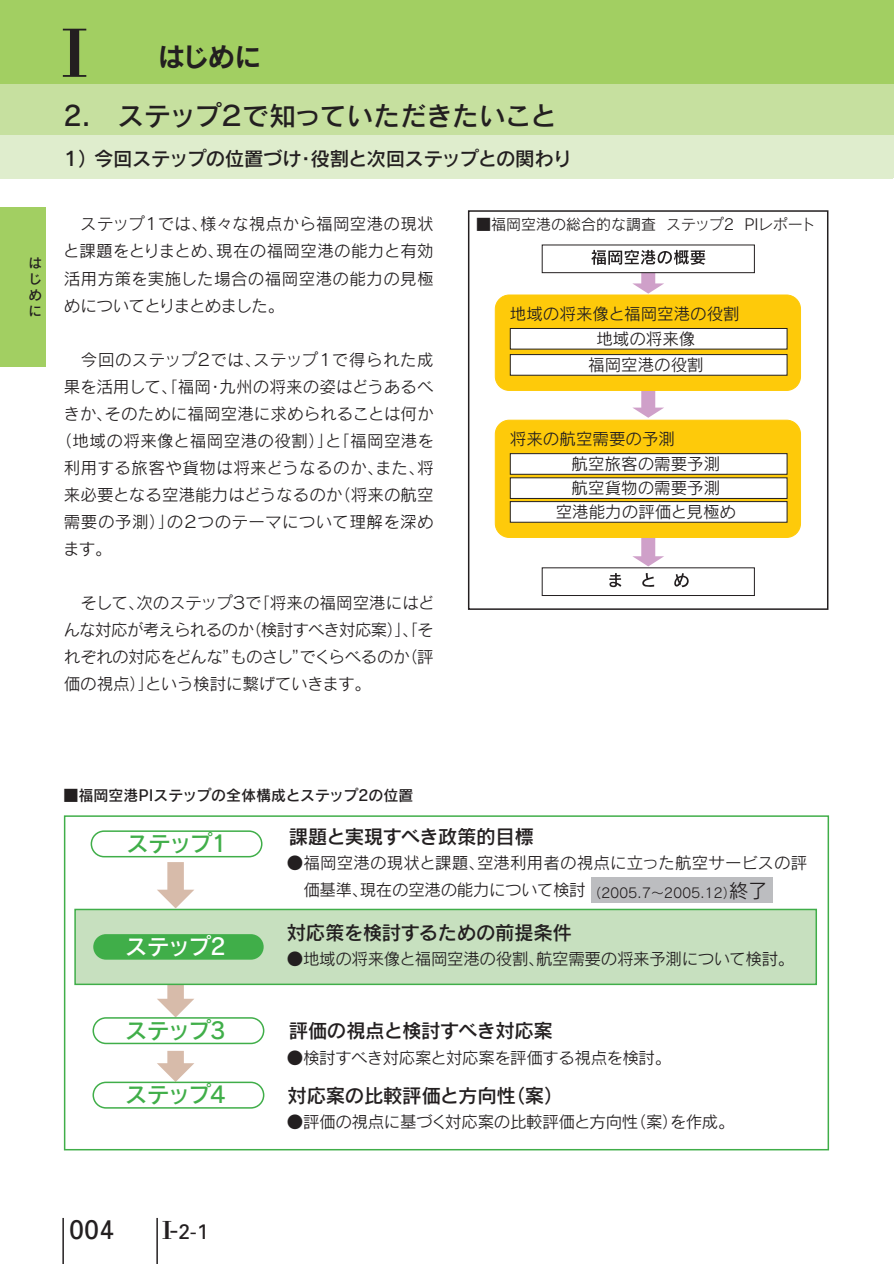
<style>
.page{position:relative;width:894px;height:1264px;background:#fff}
.page>*{position:absolute;margin:0;border:0;box-sizing:border-box;transform-origin:0 0}
.t1{font:72px "Bodoni";color:#231f20}
.t2{font:27px "Rodin CID DB";letter-spacing:-.03em;color:#231f20}
.t3{font:27px "Rodin CID B";color:#231f20}
.t4{font:27px "Univers";color:#231f20}
.t5{font:22.5px "Rodin CID DB";letter-spacing:-.05em;color:#40ae49}
.t6{font:22.5px "Rodin CID DB";letter-spacing:-.05em;color:#fff}
.t7{font:21px "Univers";color:#231f20}
.t8{font:19.5px "Rodin CID DB";letter-spacing:-.02em;color:#231f20}
.t9{font:16.5px/27px "Rodin CID M";color:#231f20}
.t10{font:16.5px "Rodin CID M";letter-spacing:-.02em;color:#231f20}
.t11{font:16.5px "Rodin CID M";letter-spacing:.025em;color:#231f20}
.t12{font:16.5px "Rodin CID M";letter-spacing:.03em;color:#231f20}
.t13{font:15px "Rodin CID DB";color:#231f20}
.t14{font:15px "Rodin CID M";color:#231f20}
.t15{font:13.5px "Rodin CID M";letter-spacing:-.02em;color:#231f20}
.t16{font:13.5px/16px "Rodin CID DB";color:#231f20;text-align:justify}
.s1{font-size:19.5px}
.s2{font-family:"Bodoni";font-size:27px}
.s3{font-size:27px}
</style>
<div class="page">
<div style="left:0;top:81px;width:892px;height:97px;background:#dfedcd"></div>
<hr style="left:891px;top:81px;width:3px;height:97px;background:#dfedcd">
<div style="left:0;top:38px;width:892px;height:97px;background:#c6e09f"></div>
<hr style="left:891px;top:38px;width:3px;height:97px;background:#c6e09f">
<div style="left:0;top:0;width:892px;height:84px;background:#a2cf62"></div>
<hr style="left:891px;top:0;width:3px;height:84px;background:#a2cf62">
<hr style="left:62px;top:1217px;width:2px;height:46px;background:#231f20">
<hr style="left:156px;top:1217px;width:2px;height:46px;background:#231f20">
<div style="left:0;top:207px;width:46px;height:160px;background:#a2cf62"></div>
<div style="left:167px;top:984px;width:17px;height:23px;background:#d7bbaa"></div>
<svg style="left:157px;top:998px;width:37px;height:18px"></svg>
<div style="left:74px;top:908px;width:743px;height:76px;background:#c7e0bf;border:2px solid #40ae49"></div>
<div style="left:93px;top:933px;width:171px;height:26px;background:#40ae49;border-radius:13px"></div>
<div style="left:167px;top:861px;width:17px;height:37px;background:#d7bbaa"></div>
<svg style="left:157px;top:889px;width:37px;height:19px"></svg>
<div style="left:92px;top:1016px;width:172px;height:27px;border:2px solid #40ae49;border-radius:13px"></div>
<div style="left:167px;top:1050px;width:17px;height:22px;background:#d7bbaa"></div>
<svg style="left:157px;top:1062px;width:37px;height:19px"></svg>
<div style="left:92px;top:1081px;width:172px;height:27px;border:2px solid #40ae49;border-radius:13px"></div>
<div style="left:91px;top:830px;width:171px;height:27px;border:2px solid #40ae49;border-radius:13px"></div>
<svg style="left:632px;top:391px;width:32px;height:26px"></svg>
<div style="left:495px;top:294px;width:306px;height:97px;background:#feca0a;border:1px solid #feca0a;border-radius:14px"></div>
<svg style="left:591px;top:250px;width:114px;height:43px"></svg>
<svg style="left:609px;top:573px;width:12px;height:14px"></svg>
<svg style="left:642px;top:573px;width:12px;height:14px"></svg>
<svg style="left:674px;top:573px;width:15px;height:15px"></svg>
<svg style="left:632px;top:537px;width:32px;height:29px"></svg>
<div style="left:468px;top:210px;width:360px;height:399px;border:2px solid #231f20"></div>
<div style="left:510px;top:328px;width:277px;height:21px;background:#fff;border:1px solid #231f20"></div>
<div style="left:510px;top:354px;width:277px;height:21px;background:#fff;border:1px solid #231f20"></div>
<div style="left:495px;top:419px;width:306px;height:118px;background:#feca0a;border:1px solid #feca0a;border-radius:14px"></div>
<div style="left:510px;top:453px;width:277px;height:21px;background:#fff;border:1px solid #231f20"></div>
<div style="left:510px;top:477px;width:277px;height:21px;background:#fff"></div>
<div style="left:510px;top:501px;width:277px;height:21px;background:#fff;border:1px solid #231f20"></div>
<div style="left:64px;top:815px;width:765px;height:335px;border:2px solid #40ae49"></div>
<div style="left:591px;top:877px;width:182px;height:25px;background:#bcbdc0"></div>
<p class="t16" style="left:28px;top:254px;width:15px">はじめに</p>
<h1 class="t1" style="left:61px;top:9px;width:30px">I</h1>
<h2 class="t3" style="left:158px;top:38px;width:105px">はじめに</h2>
<h2 class="t2" style="left:63px;top:98px;width:495px">2. ステップ２で知っていただきたいこと</h2>
<p class="t8" style="left:61px;top:146px;width:512px">１）今回ステップの位置づけ・役割と次回ステップとの関わり</p>
<p class="t9" style="left:63px;top:210px;width:372px;text-align:justify;text-indent:17px">ステップ１では、様々な視点から福岡空港の現状と課題をとりまとめ、現在の福岡空港の能力と有効活用方策を実施した場合の福岡空港の能力の見極めについてとりまとめました。</p>
<p class="t9" style="left:81px;top:345px;width:354px">今回のステップ２では、ステップ１で得られた成</p>
<p class="t9" style="left:64px;top:372px;width:371px">果を活用して、「福岡・九州の将来の姿はどうあるべ</p>
<p class="t9" style="left:63px;top:399px;width:372px">きか、そのために福岡空港に求められることは何か</p>
<p class="t11" style="left:56px;top:430px;width:380px">（地域の将来像と福岡空港の役割）」と「福岡空港を</p>
<p class="t12" style="left:64px;top:457px;width:371px">利用する旅客や貨物は将来どうなるのか、また、将</p>
<p class="t9" style="left:64px;top:480px;width:371px">来必要となる空港能力はどうなるのか（将来の航空</p>
<p class="t11" style="left:64px;top:511px;width:371px">需要の予測）」の２つのテーマについて理解を深め</p>
<p class="t9" style="left:63px;top:534px;width:50px">ます。</p>
<p class="t9" style="left:63px;top:588px;width:373px;text-align:justify;text-indent:17px">そして、次のステップ３で「将来の福岡空港にはどんな対応が考えられるのか（検討すべき対応案）」「、それぞれの対応をどんな”ものさし”でくらべるのか（評価の視点）」という検討に繋げていきます。</p>
<p class="t14" style="left:476px;top:215px;width:341px">■福岡空港の総合的な調査 ステップ2 PIレポート</p>
<p class="t9" style="left:596px;top:301px;width:145px;line-height:24.5px;text-indent:-86px">地域の将来像と福岡空港の役割地域の将来像</p>
<p class="t9" style="left:588px;top:350px;width:117px">福岡空港の役割</p>
<p class="t9" style="left:510px;top:425px;width:166px">将来の航空需要の予測</p>
<p class="t9" style="left:571px;top:449px;width:150px">航空旅客の需要予測</p>
<p class="t9" style="left:571px;top:474px;width:150px">航空貨物の需要予測</p>
<p class="t9" style="left:556px;top:497px;width:182px">空港能力の評価と見極め</p>
<p class="t13" style="left:63px;top:785px;width:351px">■福岡空港PIステップの全体構成とステップ2の位置</p>
<h3 class="t5" style="left:126px;top:828px;width:102px">ステップ1</h3>
<p class="t8" style="left:289px;top:823px;width:247px">課題と実現すべき政策的目標</p>
<p class="t9" style="left:303px;top:848px;width:505px;text-indent:-17px">●福岡空港の現状と課題、空港利用者の視点に立った航空サービスの評価基準、現在の空港の能力について検討</p>
<p class="t8" style="left:287px;top:919px;width:287px">対応策を検討するための前提条件</p>
<p class="t10" style="left:287px;top:948px;width:509px">●地域の将来像と福岡空港の役割、航空需要の将来予測について検討。</p>
<p class="t15" style="left:588px;top:884px;width:181px">（2005.7～2005.12）<span class="s1">終了</span></p>
<h3 class="t6" style="left:125px;top:931px;width:102px">ステップ2</h3>
<h3 class="t5" style="left:125px;top:1015px;width:102px">ステップ3</h3>
<p class="t8" style="left:289px;top:1017px;width:266px">評価の視点と検討すべき対応案</p>
<p class="t10" style="left:287px;top:1046px;width:386px">●検討すべき対応案と対応案を評価する視点を検討。</p>
<h3 class="t5" style="left:125px;top:1079px;width:102px">ステップ4</h3>
<p class="t8" style="left:287px;top:1082px;width:277px">対応案の比較評価と方向性（案）</p>
<p class="t10" style="left:287px;top:1110px;width:449px">●評価の視点に基づく対応案の比較評価と方向性（案）を作成。</p>
<h2 class="t4" style="left:69px;top:1212px;width:46px">004</h2>
<p class="t7" style="left:162px;top:1217px;width:48px"><span class="s2">I</span><span class="s3">-</span>2-1</p>
</div>
